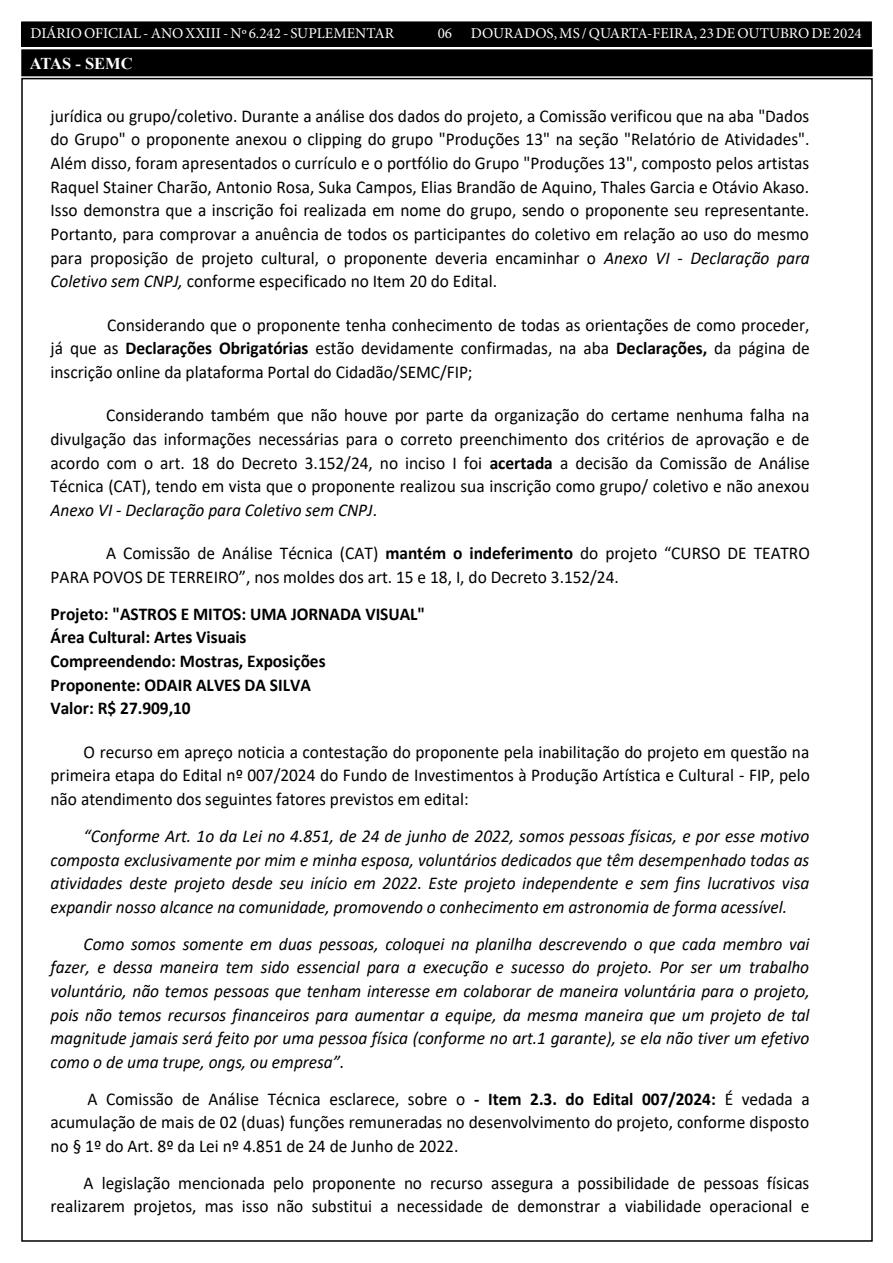
<style>
.page{position:relative;width:893px;height:1263px;background:#fff}
.page>*{position:absolute;margin:0;border:0;box-sizing:border-box;transform-origin:0 0}
.t1{font:18px/23.7px "Calibri";color:#000;text-align:justify;scale:.96 1}
.t2{font:italic 18px/23.7px "Calibri";color:#000;text-align:justify;scale:.96 1}
.t3{font:700 18px/23.7px "Calibri";color:#000;scale:.96 1}
.t4{font:700 16.5px "Times New Roman";color:#fff}
.t5{font:15px "Minion Pro";color:#fffefd}
.s1{color:#000}
.s2{font-style:italic}
.s3{font-weight:700}
</style>
<div class="page">
<div style="left:21px;top:22px;width:850px;height:24px;background:#000"></div>
<div style="left:21px;top:21px;width:851px;height:26px;border:2px solid #000"></div>
<div style="left:23px;top:51px;width:848px;height:23px;background:#000"></div>
<div style="left:21px;top:49px;width:852px;height:27px;border:4px solid #000"></div>
<p class="t5" style="left:31px;top:24px;width:365px">DIÁRIO OFICIAL - ANO XXIII - Nº <span class="s1">6.242 - SUPLEMENTAR</span></p>
<p class="t5" style="left:438px;top:24px;width:426px"><span class="s1">0</span>6 DOURADOS, MS / QUARTA-FEIRA, 23 DE OUTUBRO DE 2024</p>
<p class="t4" style="left:30px;top:52px;width:104px">ATAS - SEMC</p>
<p class="t1" style="left:51px;top:105px;width:792px">jurídica ou grupo/coletivo. Durante a análise dos dados do projeto, a Comissão verificou que na aba "Dados do Grupo" o proponente anexou o clipping do grupo "Produções 13" na seção "Relatório de Atividades".<br>Além disso, foram apresentados o currículo e o portfólio do Grupo "Produções 13", composto pelos artistas Raquel Stainer Charão, Antonio Rosa, Suka Campos, Elias Brandão de Aquino, Thales Garcia e Otávio Akaso.<br>Isso demonstra que a inscrição foi realizada em nome do grupo, sendo o proponente seu representante.<br>Portanto, para comprovar a anuência de todos os participantes do coletivo em relação ao uso do mesmo para proposição de projeto cultural, o proponente deveria encaminhar o <span class="s2">Anexo VI - Declaração para Coletivo sem CNPJ,</span> conforme especificado no Item 20 do Edital.</p>
<p class="t1" style="left:51px;top:314px;width:792px;text-indent:57px">Considerando que o proponente tenha conhecimento de todas as orientações de como proceder, já que as <span class="s3">Declarações Obrigatórias</span> estão devidamente confirmadas, na aba <span class="s3">Declarações,</span> da página de inscrição online da plataforma Portal do Cidadão/SEMC/FIP;</p>
<p class="t1" style="left:51px;top:404px;width:792px;text-indent:56px">Considerando também que não houve por parte da organização do certame nenhuma falha na divulgação das informações necessárias para o correto preenchimento dos critérios de aprovação e de acordo com o art. 18 do Decreto 3.152/24, no inciso I foi <span class="s3">acertada</span> a decisão da Comissão de Análise Técnica (CAT), tendo em vista que o proponente realizou sua inscrição como grupo/ coletivo e não anexou <span class="s2">Anexo VI - Declaração para Coletivo sem CNPJ</span>.</p>
<p class="t1" style="left:51px;top:542px;width:792px;text-indent:56px">A Comissão de Análise Técnica (CAT) <span class="s3">mantém o indeferimento</span> do projeto “CURSO DE TEATRO<br>PARA POVOS DE TERREIRO”, nos moldes dos art. 15 e 18, I, do Decreto 3.152/24.</p>
<p class="t3" style="left:51px;top:603px;width:392px">Projeto: "ASTROS E MITOS: UMA JORNADA VISUAL" Área Cultural: Artes Visuais<br>Compreendendo: Mostras, Exposições<br>Proponente: ODAIR ALVES DA SILVA<br>Valor: R$ 27.909,10</p>
<p class="t1" style="left:51px;top:741px;width:792px;text-indent:33px">O recurso em apreço noticia a contestação do proponente pela inabilitação do projeto em questão na primeira etapa do Edital nº 007/2024 do Fundo de Investimentos à Produção Artística e Cultural - FIP, pelo não atendimento dos seguintes fatores previstos em edital:</p>
<p class="t2" style="left:51px;top:823px;width:792px;text-indent:33px">“Conforme Art. 1o da Lei no 4.851, de 24 de junho de 2022, somos pessoas físicas, e por esse motivo composta exclusivamente por mim e minha esposa, voluntários dedicados que têm desempenhado todas as atividades deste projeto desde seu início em 2022. Este projeto independente e sem fins lucrativos visa expandir nosso alcance na comunidade, promovendo o conhecimento em astronomia de forma acessível.</p>
<p class="t2" style="left:51px;top:931px;width:792px;text-indent:33px">Como somos somente em duas pessoas, coloquei na planilha descrevendo o que cada membro vai fazer, e dessa maneira tem sido essencial para a execução e sucesso do projeto. Por ser um trabalho voluntário, não temos pessoas que tenham interesse em colaborar de maneira voluntária para o projeto, pois não temos recursos financeiros para aumentar a equipe, da mesma maneira que um projeto de tal magnitude jamais será feito por uma pessoa física (conforme no art.1 garante), se ela não tiver um efetivo como o de uma trupe, ongs, ou empresa”.</p>
<p class="t1" style="left:51px;top:1088px;width:792px;text-indent:37px">A Comissão de Análise Técnica esclarece, sobre o <span class="s3">- Item 2.3. do Edital 007/2024:</span> É vedada a acumulação de mais de 02 (duas) funções remuneradas no desenvolvimento do projeto, conforme disposto no § 1º do Art. 8º da Lei nº 4.851 de 24 de Junho de 2022.</p>
<p class="t1" style="left:51px;top:1172px;width:792px;text-align:right">A legislação mencionada pelo proponente no recurso assegura a possibilidade de pessoas físicas realizarem projetos, mas isso não substitui a necessidade de demonstrar a viabilidade operacional e</p>
</div>
